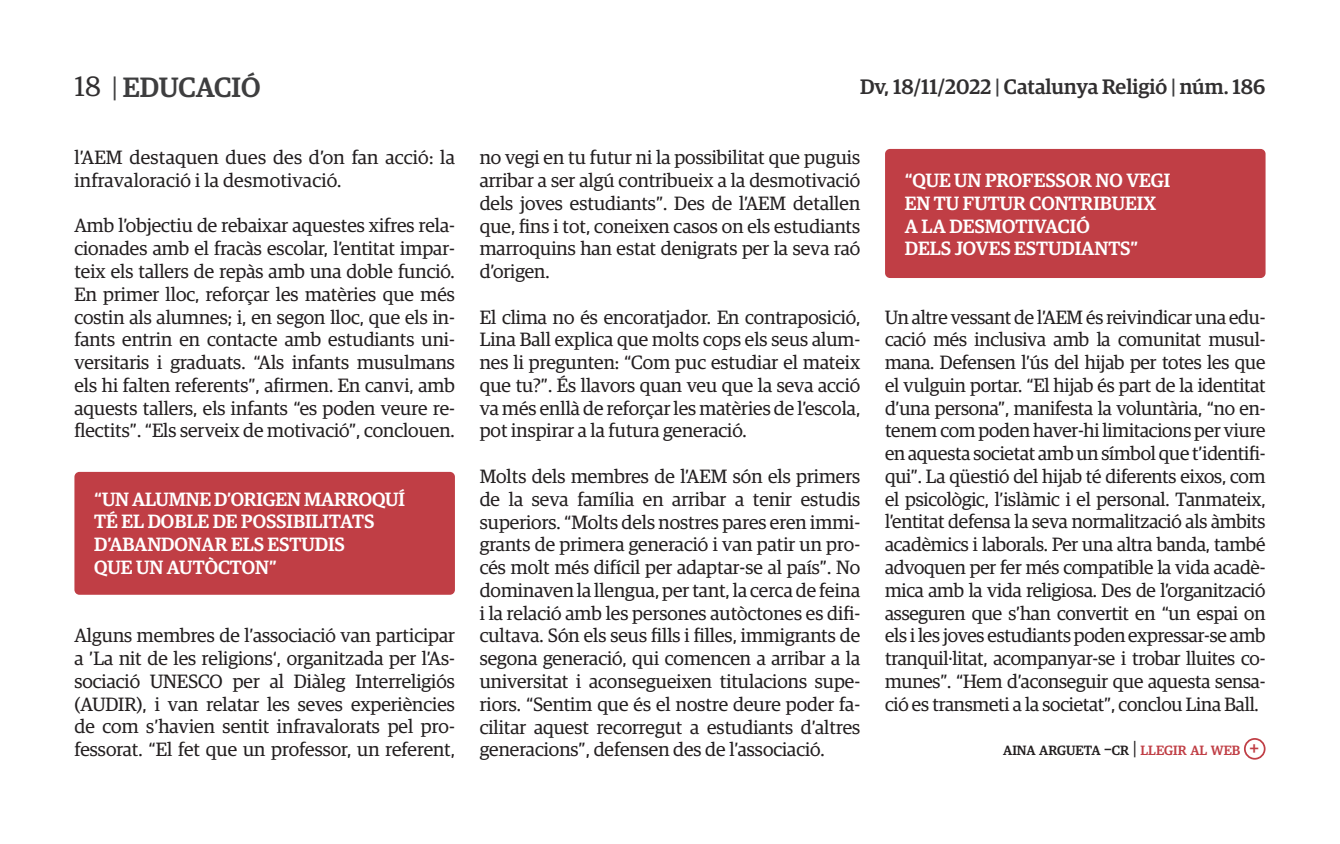
<style>
.page{position:relative;width:1340px;height:844px;background:#fff}
.page>*{position:absolute;margin:0;border:0;box-sizing:border-box;transform-origin:0 0}
.t1{font:500 28px "Guardian Egyp";color:#3e3e3f}
.t2{font:500 21px "Guardian Egyp";color:#312f30}
.t3{font:19.25px/22.8px "Guardian Egyp";color:#231f20;text-align:justify}
.t4{font:500 19.25px/22.8px "Guardian Egyp";color:#fff}
.t5{font:500 19.25px "Guardian Egyp";color:#c03e45}
.t6{font:500 13.47px "Guardian Egyp";color:#231f20}
.s1{font-weight:400;color:#312f30}
.s2{font-weight:400}
.s3{color:#3e3e3f}
.s4{font-size:19.25px}
.s5{font-weight:400;font-size:19.25px}
.s6{color:#c03e45}
</style>
<div class="page">
<div style="left:885px;top:149px;width:380px;height:129px;background:#c03e45;border-radius:5px"></div>
<div style="left:74px;top:472px;width:381px;height:122px;background:#c03e45;border-radius:5px"></div>
<div style="left:1243px;top:737px;width:22px;height:22px;border:2px solid #c03e45;border-radius:50%"></div>
<h1 class="t1" style="left:74px;top:67px;width:187px"><span class="s1">18</span> <span class="s2">|</span> EDUCACIÓ</h1>
<p class="t2" style="left:860px;top:71px;width:407px">Dv, 18/11/2022 <span class="s3">|</span> Catalunya Religió <span class="s3">|</span> núm. 186</p>
<p class="t3" style="left:74px;top:145px;width:382px">l’AEM destaquen dues des d’on fan acció: la infravaloració i la desmotivació.</p>
<p class="t3" style="left:74px;top:213px;width:382px">Amb l’objectiu de rebaixar aquestes xifres rela&shy;cionades amb el fracàs escolar, l’entitat impar&shy;teix els tallers de repàs amb una doble funció.<br>En primer lloc, reforçar les matèries que més costin als alumnes; i, en segon lloc, que els in&shy;fants entrin en contacte amb estudiants uni&shy;versitaris i graduats. “Als infants musulmans els hi falten referents”, afirmen. En canvi, amb aquests tallers, els infants “es poden veure re&shy;flectits”. “Els serveix de motivació”, conclouen.</p>
<p class="t4" style="left:94px;top:486px;width:312px">“UN ALUMNE D’ORIGEN MARROQUÍ</p>
<p class="t4" style="left:94px;top:509px;width:281px">TÉ EL DOBLE DE POSSIBILITATS<br>D’ABANDONAR ELS ESTUDIS</p>
<p class="t4" style="left:94px;top:554px;width:184px">QUE UN AUTÒCTON”</p>
<p class="t3" style="left:74px;top:623px;width:382px">Alguns membres de l’associació van participar a ’La nit de les religions‘, organitzada per l’As&shy;sociació UNESCO per al Diàleg Interreligiós (AUDIR), i van relatar les seves experiències de com s’havien sentit infravalorats pel pro&shy;fessorat. “El fet que un professor, un referent,</p>
<p class="t3" style="left:480px;top:145px;width:382px">no vegi en tu futur ni la possibilitat que puguis arribar a ser algú contribueix a la desmotivació dels joves estudiants”. Des de l’AEM detallen que, fins i tot, coneixen casos on els estudiants marroquins han estat denigrats per la seva raó d’origen.</p>
<p class="t3" style="left:480px;top:304px;width:382px">El clima no és encoratjador. En contraposició, Lina Ball explica que molts cops els seus alum&shy;nes li pregunten: “Com puc estudiar el mateix que tu?”. És llavors quan veu que la seva acció va més enllà de reforçar les matèries de l’escola, pot inspirar a la futura generació.</p>
<p class="t3" style="left:480px;top:463px;width:382px">Molts dels membres de l’AEM són els primers de la seva família en arribar a tenir estudis superiors. “Molts dels nostres pares eren immi&shy;grants de primera generació i van patir un pro&shy;cés molt més difícil per adaptar-se al país”. No dominaven la llengua, per tant, la cerca de feina i la relació amb les persones autòctones es difi&shy;cultava. Són els seus fills i filles, immigrants de segona generació, qui comencen a arribar a la universitat i aconsegueixen titulacions supe&shy;riors. “Sentim que és el nostre deure poder fa&shy;cilitar aquest recorregut a estudiants d’altres generacions”, defensen des de l’associació.</p>
<p class="t4" style="left:904px;top:167px;width:267px">“QUE UN PROFESSOR NO VEGI</p>
<p class="t4" style="left:904px;top:190px;width:253px">EN TU FUTUR CONTRIBUEIX</p>
<p class="t4" style="left:904px;top:213px;width:186px">A LA DESMOTIVACIÓ</p>
<p class="t4" style="left:904px;top:236px;width:235px">DELS JOVES ESTUDIANTS”</p>
<p class="t3" style="left:885px;top:304px;width:382px">Un altre vessant de l’AEM és reivindicar una edu&shy;cació més inclusiva amb la comunitat musul&shy;mana. Defensen l’ús del hijab per totes les que el vulguin portar. “El hijab és part de la identitat d’una persona”, manifesta la voluntària, “no en&shy;tenem com poden haver-hi limitacions per viure en aquesta societat amb un símbol que t’identifi&shy;qui”. La qüestió del hijab té diferents eixos, com el psicològic, l’islàmic i el personal. Tanmateix, l’entitat defensa la seva normalització als àmbits acadèmics i laborals. Per una altra banda, també advoquen per fer més compatible la vida acadè&shy;mica amb la vida religiosa. Des de l’organització asseguren que s’han convertit en “un espai on els i les joves estudiants poden expressar-se amb tranquil·litat, acompanyar-se i trobar lluites co&shy;munes”. “Hem d’aconseguir que aquesta sensa&shy;ció es transmeti a la societat”, conclou Lina Ball.</p>
<p class="t6" style="left:1003px;top:740px;width:239px">AINA ARGUETA <span class="s4">–</span>CR <span class="s5">|</span> <span class="s6">LLEGIR AL WEB</span></p>
<p class="t5" style="left:1249px;top:734px;width:12px">+</p>
</div>
